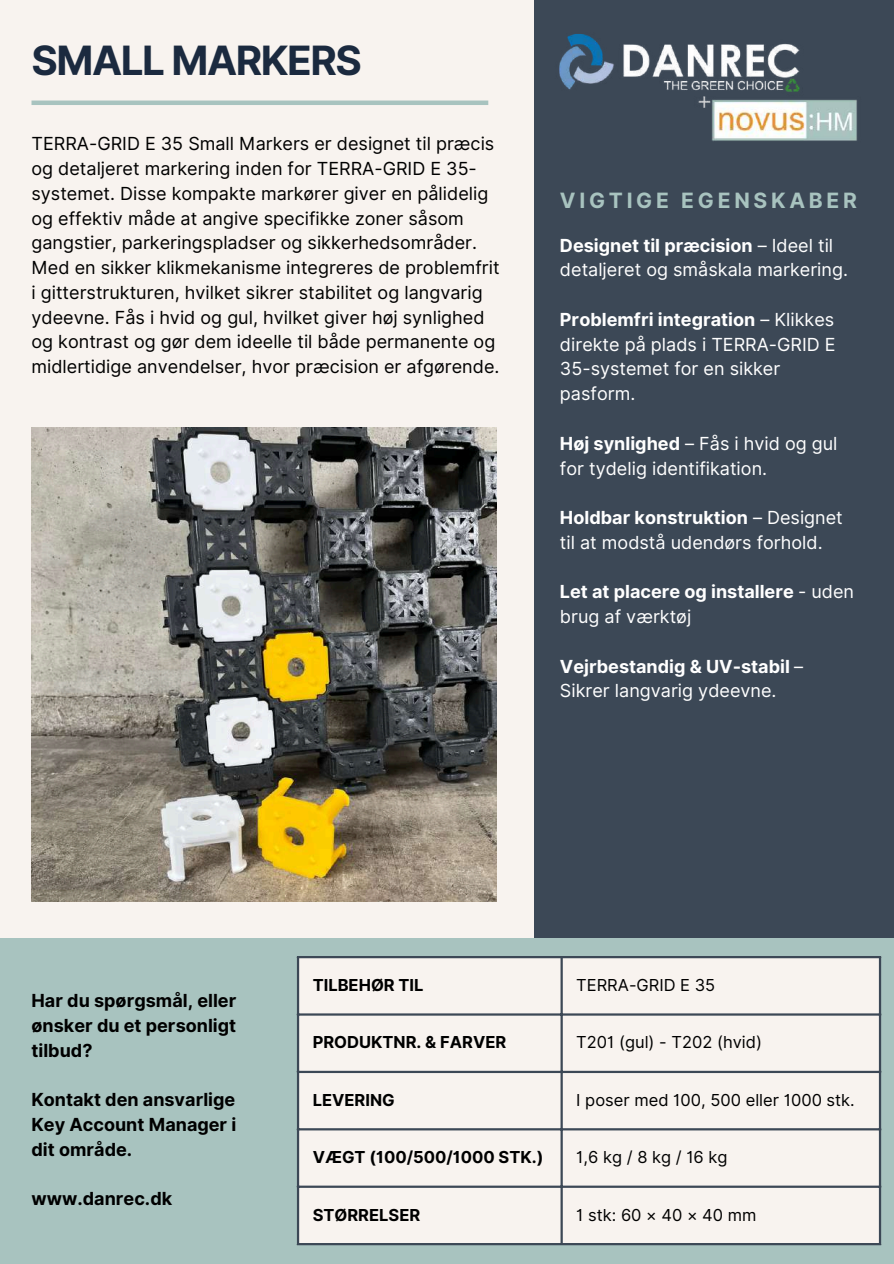
<style>
.page{position:relative;width:894px;height:1264px;background:#fff}
.page>*{position:absolute;margin:0;border:0;box-sizing:border-box;transform-origin:0 0}
.t1{font:700 40.35px "Inter";letter-spacing:-.04em;color:#1b2a3f}
.t2{font:700 21.15px "Inter";letter-spacing:.175em;color:#a8c3bf}
.t3{font:18px/24.8px "Inter";color:#000}
.t4{font:18px/24.8px "Inter";color:#fff}
.t5{font:700 18px/24.8px "Inter";color:#000;text-align:justify}
.t6{font:700 18px/24.8px "Inter";color:#fff}
.t7{font:16.5px "Inter";color:#000}
.t8{font:700 16.5px "Inter";color:#000}
.s1{font-weight:700}
.s2{font-weight:400}
</style>
<div class="page">
<div style="left:0;top:0;width:893px;height:1263px;background:#f8f3ef"></div>
<div style="left:534px;top:0;width:359px;height:1263px;background:#3c4856"></div>
<div style="left:31px;top:100px;width:457px;height:5px;background:#a8c3bf"></div>
<div style="left:0;top:937px;width:893px;height:326px;background:#a8c3bf"></div>
<img style="left:31px;top:427px;width:465px;height:474px">
<div style="left:299px;top:958px;width:579px;height:284px;background:#f8f3ef"></div>
<hr style="left:297px;top:958px;width:2px;height:284px;background:#3c4856">
<hr style="left:560px;top:958px;width:2px;height:284px;background:#3c4856">
<hr style="left:878px;top:958px;width:2px;height:284px;background:#3c4856">
<hr style="left:297px;top:956px;width:583px;height:2px;background:#3c4856">
<hr style="left:297px;top:1013px;width:583px;height:2px;background:#3c4856">
<hr style="left:297px;top:1070px;width:583px;height:3px;background:#3c4856">
<hr style="left:297px;top:1128px;width:583px;height:2px;background:#3c4856">
<hr style="left:297px;top:1185px;width:583px;height:2px;background:#3c4856">
<hr style="left:297px;top:1242px;width:583px;height:3px;background:#3c4856">
<img style="left:559px;top:34px;width:298px;height:107px">
<h1 class="t1" style="left:31px;top:36px;width:332px">SMALL MARKERS</h1>
<p class="t3" style="left:31px;top:131px;width:469px">TERRA-GRID E 35 Small Markers er designet til præcis og detaljeret markering inden for TERRA-GRID E 35- systemet. Disse kompakte markører giver en pålidelig og effektiv måde at angive specifikke zoner såsom gangstier, parkeringspladser og sikkerhedsområder.<br>Med en sikker klikmekanisme integreres de problemfrit i gitterstrukturen, hvilket sikrer stabilitet og langvarig ydeevne. Fås i hvid og gul, hvilket giver høj synlighed og kontrast og gør dem ideelle til både permanente og midlertidige anvendelser, hvor præcision er afgørende.</p>
<p class="t2" style="left:560px;top:187px;width:298px">VIGTIGE EGENSKABER</p>
<p class="t4" style="left:560px;top:233px;width:289px"><span class="s1">Designet til præcision</span> – Ideel til detaljeret og småskala markering.</p>
<p class="t4" style="left:560px;top:307px;width:277px"><span class="s1">Problemfri integration</span> – Klikkes direkte på plads i TERRA-GRID E<br>35-systemet for en sikker pasform.</p>
<p class="t4" style="left:560px;top:431px;width:279px"><span class="s1">Høj synlighed</span> – Fås i hvid og gul for tydelig identifikation.</p>
<p class="t4" style="left:560px;top:505px;width:284px"><span class="s1">Holdbar konstruktion</span> – Designet til at modstå udendørs forhold.</p>
<p class="t6" style="left:560px;top:579px;width:295px">Let at placere og installere <span class="s2">- uden brug af værktøj</span></p>
<p class="t4" style="left:560px;top:653px;width:244px"><span class="s1">Vejrbestandig &amp; UV-stabil</span> –<br>Sikrer langvarig ydeevne.</p>
<p class="t5" style="left:31px;top:988px;width:206px">Har du spørgsmål, eller ønsker du et personligt tilbud?</p>
<p class="t5" style="left:31px;top:1087px;width:206px">Kontakt den ansvarlige Key Account Manager i dit område.</p>
<p class="t5" style="left:31px;top:1186px;width:142px">www.danrec.dk</p>
<p class="t8" style="left:312px;top:975px;width:112px">TILBEHØR TIL</p>
<p class="t7" style="left:576px;top:975px;width:140px">TERRA-GRID E 35</p>
<p class="t8" style="left:312px;top:1032px;width:195px">PRODUKTNR. &amp; FARVER</p>
<p class="t7" style="left:576px;top:1032px;width:187px">T201 (gul) - T202 (hvid)</p>
<p class="t8" style="left:312px;top:1089px;width:83px">LEVERING</p>
<p class="t7" style="left:576px;top:1089px;width:280px">I poser med 100, 500 eller 1000 stk.</p>
<p class="t8" style="left:312px;top:1147px;width:232px">VÆGT (100/500/1000 STK.)</p>
<p class="t7" style="left:576px;top:1147px;width:153px">1,6kg/8kg/16kg</p>
<p class="t8" style="left:312px;top:1204px;width:109px">STØRRELSER</p>
<p class="t7" style="left:576px;top:1204px;width:182px">1 stk: 60 × 40 × 40 mm</p>
</div>
